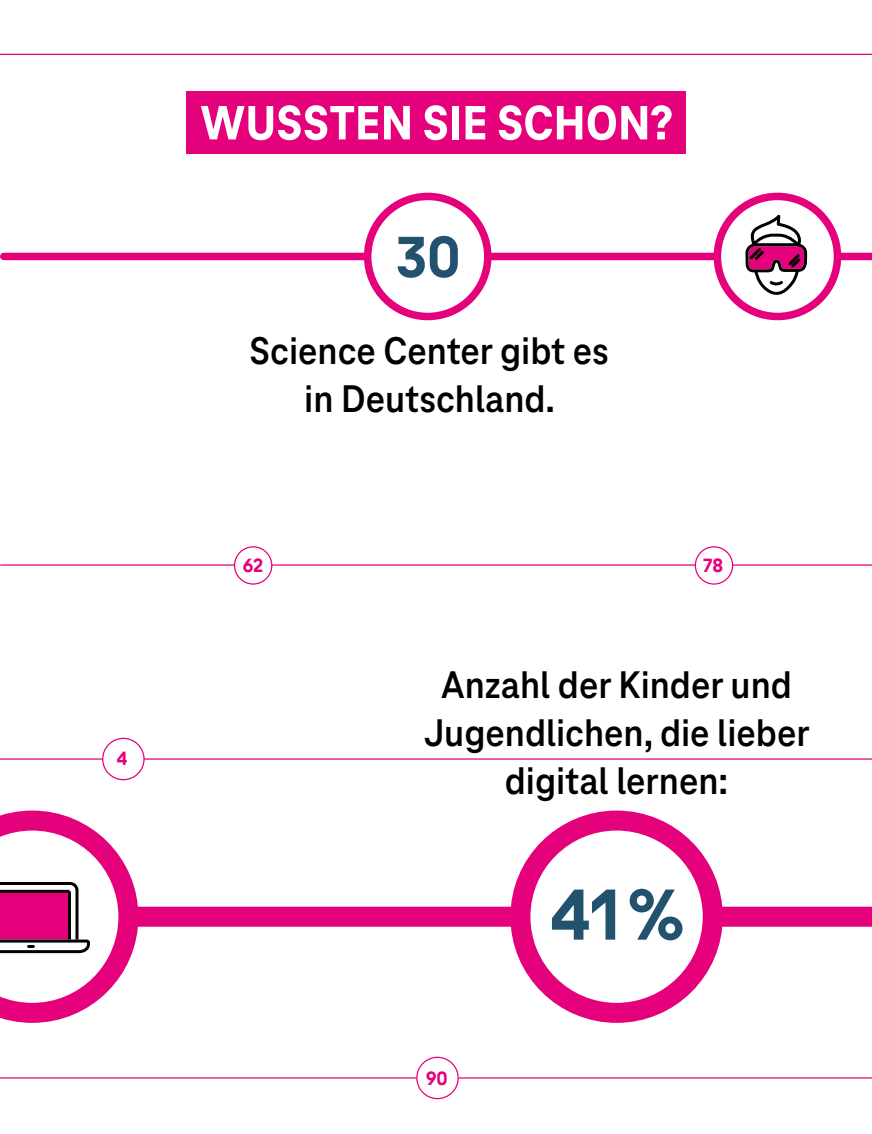
<style>
.page{position:relative;width:872px;height:1134px;background:#fff}
.page>*{position:absolute;margin:0;border:0;box-sizing:border-box;transform-origin:0 0}
.t1{font:800 75px "Tele Neo";color:#22526d}
.t2{font:800 60px "Tele Neo";color:#22526d}
.t3{font:800 50px "Tele Neo";letter-spacing:.01em;color:#fff}
.t4{font:700 40px/48px "Tele Neo";color:#000;text-align:center}
.t5{font:800 20px "Tele Neo";color:#e5007c}
</style>
<div class="page">
<div style="left:0;top:907px;width:872px;height:20px;background:#e5007c"></div>
<div style="left:520px;top:820px;width:192px;height:193px;background:#fff;border-radius:50%"></div>
<div style="left:510px;top:810px;width:212px;height:213px;border:20px solid #e5007c;border-radius:50%"></div>
<hr style="left:1px;top:564px;width:871px;height:2px;background:#e5007c">
<div style="left:695px;top:547px;width:37px;height:37px;background:#fff;border-radius:50%"></div>
<div style="left:694px;top:546px;width:39px;height:39px;border:1px solid #e5007c;border-radius:50%"></div>
<div style="left:234px;top:547px;width:38px;height:37px;background:#fff;border-radius:50%"></div>
<div style="left:234px;top:546px;width:38px;height:39px;border:1px solid #e5007c;border-radius:50%"></div>
<hr style="left:0;top:54px;width:872px;height:1px;background:#e5007c">
<div style="left:4px;top:253px;width:868px;height:7px;background:#e5007c"></div>
<svg style="left:717px;top:196px;width:120px;height:120px"></svg>
<div style="left:713px;top:193px;width:128px;height:127px;border:8px solid #e5007c;border-radius:50%"></div>
<div style="left:368px;top:196px;width:120px;height:120px;background:#fff;border-radius:50%"></div>
<div style="left:364px;top:193px;width:127px;height:127px;border:8px solid #e5007c;border-radius:50%"></div>
<hr style="left:0;top:1077px;width:872px;height:1px;background:#e5007c">
<div style="left:417px;top:1057px;width:41px;height:41px;background:#fff;border-radius:50%"></div>
<div style="left:416px;top:1057px;width:43px;height:42px;border:1px solid #e5007c;border-radius:50%"></div>
<hr style="left:0;top:758px;width:872px;height:2px;background:#e5007c">
<div style="left:103px;top:738px;width:41px;height:42px;background:#fff;border-radius:50%"></div>
<div style="left:102px;top:738px;width:43px;height:42px;border:1px solid #e5007c;border-radius:50%"></div>
<svg style="left:0;top:810px;width:138px;height:213px"></svg>
<div style="left:186px;top:92px;width:500px;height:62px;background:#e5007c"></div>
<svg style="left:744px;top:192px;width:64px;height:106px"></svg>
<p class="t5" style="left:117px;top:747px;width:12px">4</p>
<p class="t3" style="left:200px;top:95px;width:474px">WUSSTEN SIE SCHON?</p>
<h2 class="t2" style="left:396px;top:224px;width:66px">30</h2>
<p class="t4" style="left:250px;top:327px;width:361px">Science Center gibt es in Deutschland.</p>
<p class="t5" style="left:243px;top:554px;width:22px">62</p>
<p class="t5" style="left:703px;top:554px;width:21px">78</p>
<p class="t4" style="left:424px;top:661px;width:387px">Anzahl der Kinder und<br>Jugendlichen, die lieber digital lernen:</p>
<p class="t5" style="left:426px;top:1067px;width:23px">90</p>
<h1 class="t1" style="left:550px;top:873px;width:136px">41 %</h1>
</div>
